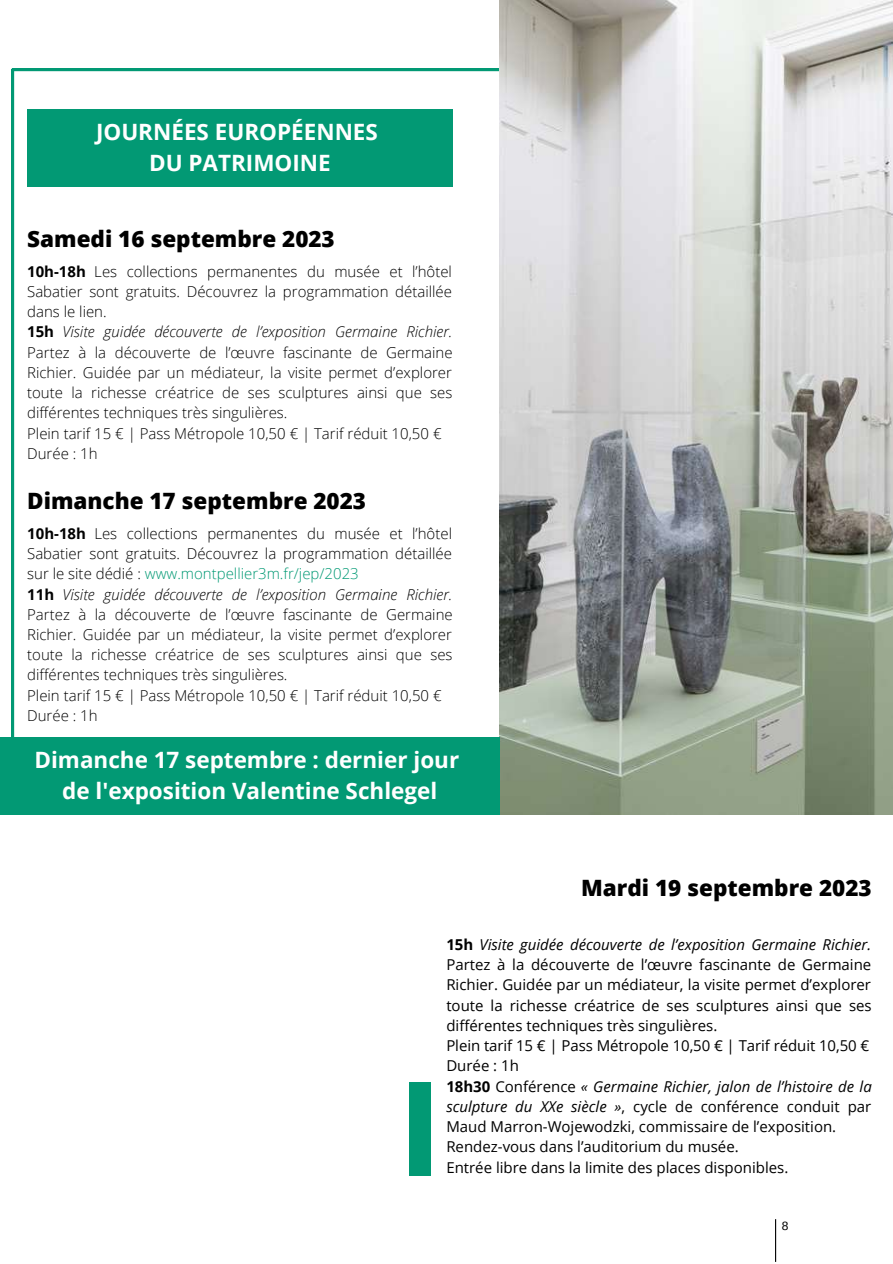
<style>
.page{position:relative;width:893px;height:1264px;background:#fff}
.page>*{position:absolute;margin:0;border:0;box-sizing:border-box;transform-origin:0 0}
.t1{font:700 22.5px/31.5px "Open Sans";color:#fff;text-align:center}
.t2{font:800 22.5px "Open Sans";color:#000}
.t3{font:300 15px/20.2px "Open Sans";color:#000}
.t4{font:15px/20.2px "Open Sans";color:#000}
.t5{font:12px "Arimo";color:#000}
.s1{font-weight:700}
.s2{font-style:italic}
.s3{color:#029974}
</style>
<div class="page">
<svg style="left:12px;top:69px;width:488px;height:668px"></svg>
<hr style="left:775px;top:1219px;width:1px;height:42px;background:#000">
<img style="left:500px;top:0;width:392px;height:814px">
<div style="left:27px;top:109px;width:425px;height:78px;background:#029974"></div>
<div style="left:409px;top:1081px;width:21px;height:94px;background:#029974"></div>
<div style="left:0;top:737px;width:500px;height:78px;background:#029974"></div>
<h1 class="t1" style="left:96px;top:115px;width:283px">JOURNÉES EUROPÉENNES<br>DU PATRIMOINE</h1>
<h1 class="t2" style="left:27px;top:222px;width:309px">Samedi 16 septembre 2023</h1>
<p class="t3" style="left:27px;top:261px;width:427px"><span class="s1">10h-18h</span> Les collections permanentes du musée et l’hôtel Sabatier sont gratuits. Découvrez la programmation détaillée dans le lien.<br><span class="s1">15h</span> <span class="s2">Visite guidée découverte de l’exposition Germaine Richier.<br></span>Partez à la découverte de l’œuvre fascinante de Germaine Richier. Guidée par un médiateur, la visite permet d’explorer toute la richesse créatrice de ses sculptures ainsi que ses différentes techniques très singulières.<br>Plein tarif 15 € | Pass Métropole 10,50 € | Tarif réduit 10,50 € Durée : 1h</p>
<h1 class="t2" style="left:27px;top:485px;width:340px">Dimanche 17 septembre 2023</h1>
<p class="t3" style="left:27px;top:523px;width:427px"><span class="s1">10h-18h</span> Les collections permanentes du musée et l’hôtel Sabatier sont gratuits. Découvrez la programmation détaillée sur le site dédié : <span class="s3">www.montpellier3m.fr/jep/2023<br></span><span class="s1">11h</span> <span class="s2">Visite guidée découverte de l’exposition Germaine Richier.<br></span>Partez à la découverte de l’œuvre fascinante de Germaine Richier. Guidée par un médiateur, la visite permet d’explorer toute la richesse créatrice de ses sculptures ainsi que ses différentes techniques très singulières.<br>Plein tarif 15 € | Pass Métropole 10,50 € | Tarif réduit 10,50 € Durée : 1h</p>
<h1 class="t1" style="left:34px;top:743px;width:426px">Dimanche 17 septembre : dernier jour de l'exposition Valentine Schlegel</h1>
<h1 class="t2" style="left:581px;top:872px;width:292px">Mardi 19 septembre 2023</h1>
<p class="t4" style="left:446px;top:933px;width:427px"><span class="s1">15h</span> <span class="s2">Visite guidée découverte de l’exposition Germaine Richier.<br></span>Partez à la découverte de l’œuvre fascinante de Germaine Richier. Guidée par un médiateur, la visite permet d’explorer toute la richesse créatrice de ses sculptures ainsi que ses différentes techniques très singulières.<br>Plein tarif 15 € | Pass Métropole 10,50 € | Tarif réduit 10,50 € Durée : 1h<br><span class="s1">18h30</span> Conférence <span class="s2">« Germaine Richier, jalon de l’histoire de la sculpture du XXe siècle »</span>, cycle de conférence conduit par Maud Marron-Wojewodzki, commissaire de l’exposition.<br>Rendez-vous dans l’auditorium du musée.<br>Entrée libre dans la limite des places disponibles.</p>
<p class="t5" style="left:781px;top:1218px;width:8px">8</p>
</div>
